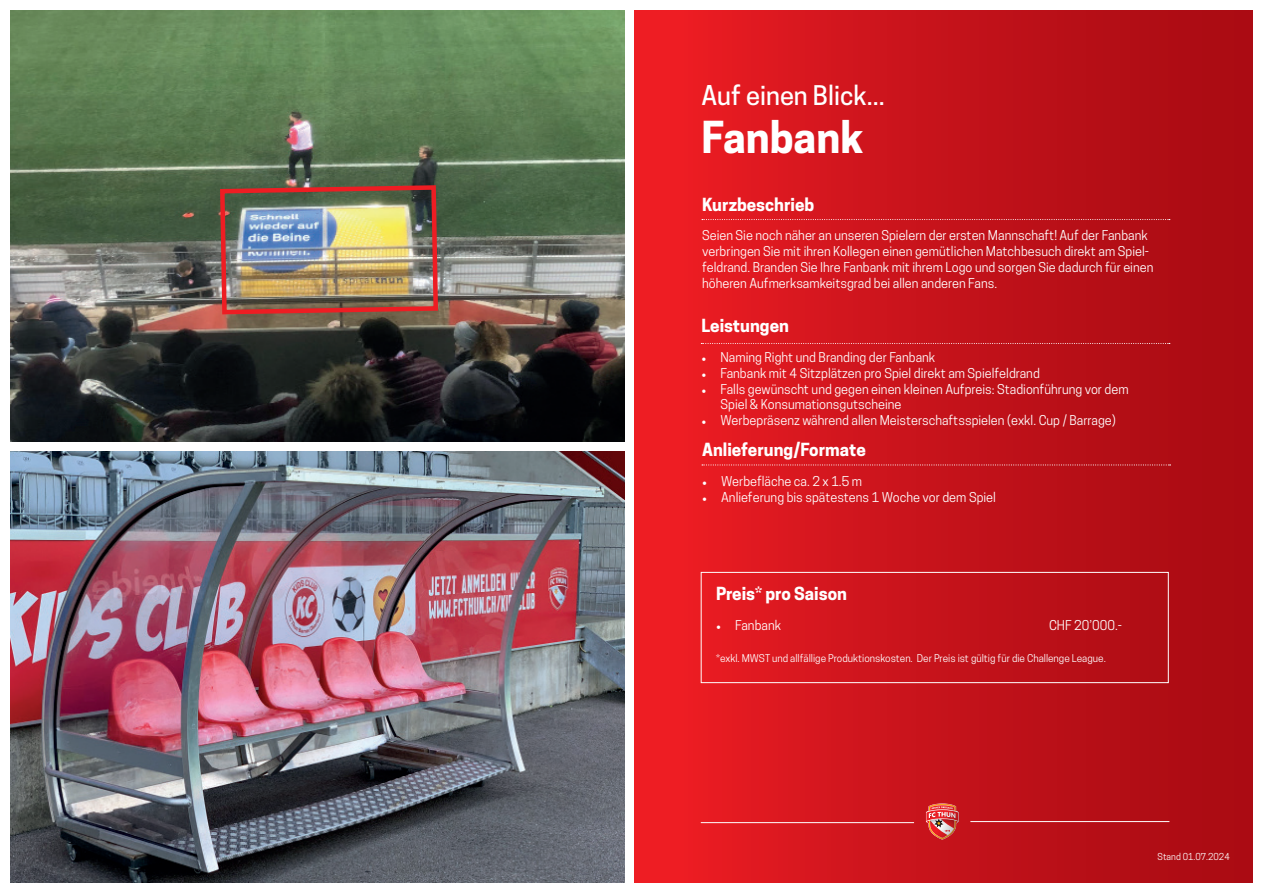
<style>
.page{position:relative;width:1263px;height:893px;background:#fff}
.page>*{position:absolute;margin:0;border:0;box-sizing:border-box;transform-origin:0 0}
.t1{font:700 41.4px "Cooper Hewitt";color:#fff}
.t2{font:500 25.5px "Cooper Hewitt";color:#fff}
.t3{font:700 16.95px "Cooper Hewitt";color:#fff}
.t4{font:12.75px/15.9px "Cooper Hewitt";color:#fff}
.t5{font:10.05px "Cooper Hewitt";color:#fff}
.t6{font:9px "Cooper Hewitt";color:#fff}
.s1{font-family:"Minion Pro"}
</style>
<div class="page">
<div style="left:635px;top:10px;width:618px;height:873px;background:linear-gradient(to right,#ed1d24,#a40a12)"></div>
<svg style="left:701px;top:343px;width:469px;height:1px"></svg>
<img style="left:10px;top:452px;width:614px;height:431px">
<div style="left:701px;top:572px;width:468px;height:111px;border:1px solid #fff"></div>
<svg style="left:926px;top:803px;width:32px;height:37px"></svg>
<hr style="left:701px;top:822px;width:213px;height:1px;background:#fff">
<hr style="left:970px;top:821px;width:199px;height:1px;background:#fff">
<svg style="left:702px;top:219px;width:468px;height:1px"></svg>
<svg style="left:702px;top:464px;width:468px;height:1px"></svg>
<img style="left:10px;top:10px;width:614px;height:431px">
<img style="left:218px;top:183px;width:222px;height:134px">
<h2 class="t2" style="left:701px;top:80px;width:185px">Auf einen Blick...</h2>
<h1 class="t1" style="left:701px;top:113px;width:164px">Fanbank</h1>
<h3 class="t3" style="left:702px;top:194px;width:114px">Kurzbeschrieb</h3>
<p class="t4" style="left:702px;top:228px;width:453px">Seien Sie noch näher an unseren Spielern der ersten Mannschaft! Auf der Fanbank verbringen Sie mit ihren Kollegen einen gemütlichen Matchbesuch direkt am Spiel&shy;feldrand. Branden Sie Ihre Fanbank mit ihrem Logo und sorgen Sie dadurch für einen höheren Aufmerksamkeitsgrad bei allen anderen Fans.</p>
<h3 class="t3" style="left:701px;top:316px;width:89px">Leistungen</h3>
<p class="t4" style="left:701px;top:349px;width:235px"><span class="s1">•</span> Naming Right und Branding der Fanbank</p>
<p class="t4" style="left:701px;top:365px;width:340px"><span class="s1">•</span> Fanbank mit 4 Sitzplätzen pro Spiel direkt am Spielfeldrand</p>
<p class="t4" style="left:720px;top:381px;width:410px;text-indent:-19px"><span class="s1">•</span> Falls gewünscht und gegen einen kleinen Aufpreis: Stadionführung vor dem<br>Spiel &amp; Konsumationsgutscheine</p>
<p class="t4" style="left:701px;top:413px;width:416px"><span class="s1">•</span> Werbepräsenz während allen Meisterschaftsspielen (exkl. Cup / Barrage)</p>
<h3 class="t3" style="left:702px;top:440px;width:165px">Anlieferung/Formate</h3>
<p class="t4" style="left:702px;top:473px;width:162px"><span class="s1">•</span> Werbefläche ca. 2 x 1.5 m</p>
<p class="t4" style="left:702px;top:489px;width:295px"><span class="s1">•</span> Anlieferung bis spätestens 1 Woche vor dem Spiel</p>
<h3 class="t3" style="left:716px;top:584px;width:132px">Preis* pro Saison</h3>
<p class="t4" style="left:716px;top:617px;width:66px"><span class="s1">•</span> Fanbank</p>
<p class="t4" style="left:1049px;top:617px;width:74px">CHF 20’000.-</p>
<p class="t5" style="left:716px;top:652px;width:391px">*exkl. MWST und allfällige Produktionskosten. Der Preis ist gültig für die Challenge League.</p>
<p class="t6" style="left:1157px;top:851px;width:74px">Stand 01.07.2024</p>
</div>
